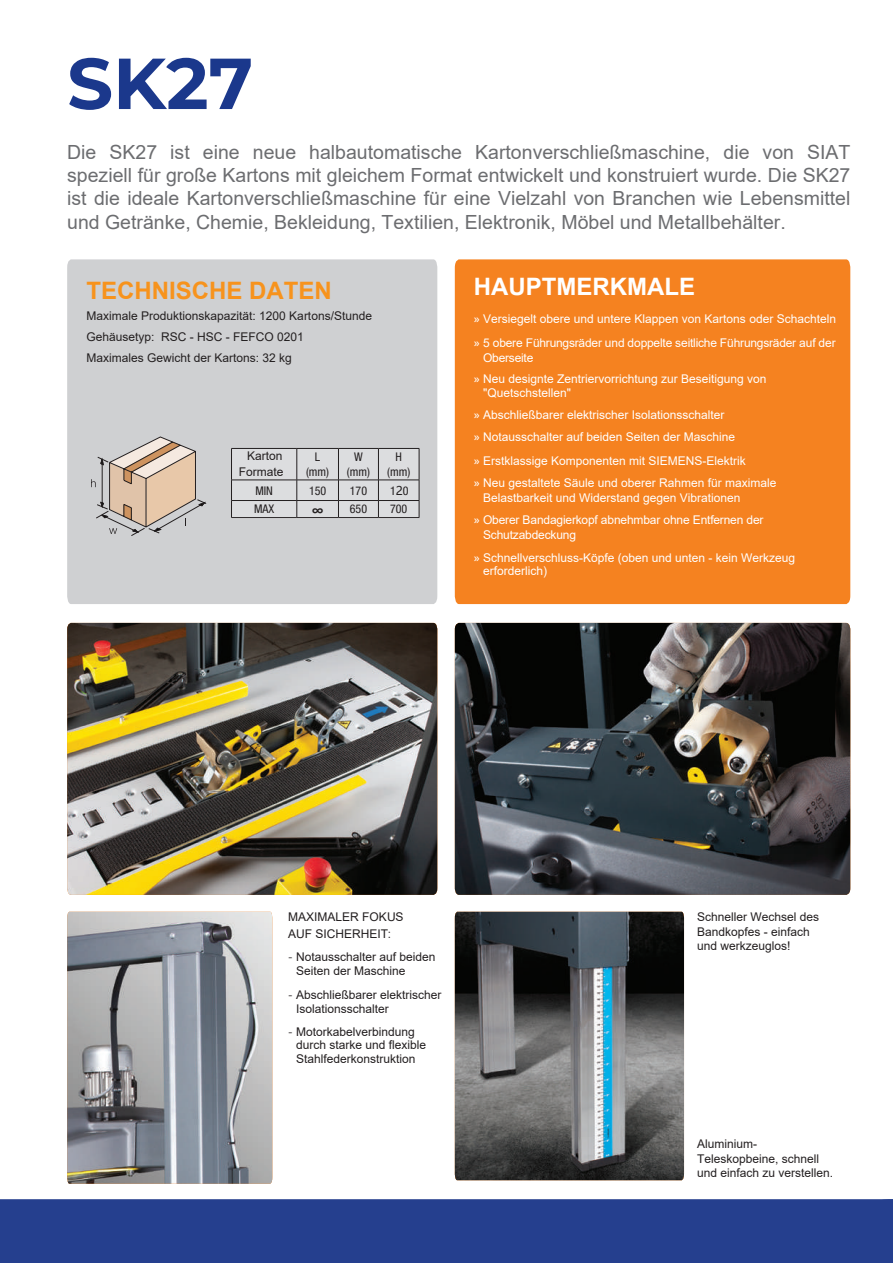
<style>
.page{position:relative;width:893px;height:1263px;background:#fff}
.page>*{position:absolute;margin:0;border:0;box-sizing:border-box;transform-origin:0 0}
.t1{font:700 72px "Montserrat";color:#1b388c}
.t2{font:700 24px "Arial";color:#f7931d}
.t3{font:700 24px "Arial";color:#fff}
.t4{font:19.5px/23.4px "Arial";color:#6c6d70;text-align:justify}
.t5{font:12px/21.9px "Arial";color:#fff}
.t6{font:12px/14.4px "Arial";color:#231f20}
.t7{font:condensed 12px/14.4px "Helvetica Neue LT Std";color:#231f20;text-align:center}
.t8{font:700 12px "Montserrat";color:#231f20}
.s1{font-family:"Microsoft Ya Hei";font-stretch:normal}
.s2{font-family:"Montserrat";font-weight:500}
.s3{font-family:"Montserrat"}
</style>
<div class="page">
<div style="left:67px;top:259px;width:370px;height:345px;background:#cfd0d2"></div>
<div style="left:455px;top:259px;width:395px;height:345px;background:#f58220"></div>
<img style="left:455px;top:623px;width:395px;height:272px">
<img style="left:67px;top:623px;width:370px;height:272px">
<img style="left:67px;top:912px;width:205px;height:272px">
<img style="left:455px;top:912px;width:229px;height:268px">
<div style="left:0;top:1199px;width:880px;height:64px;background:#253f8e"></div>
<svg style="left:880px;top:1199px;width:13px;height:64px"></svg>
<div style="left:231px;top:448px;width:188px;height:70px;background:#dcdddf"></div>
<hr style="left:231px;top:448px;width:66px;height:1px;background:#231f20">
<hr style="left:231px;top:449px;width:1px;height:31px;background:#231f20">
<hr style="left:297px;top:448px;width:41px;height:1px;background:#231f20">
<hr style="left:297px;top:449px;width:1px;height:31px;background:#231f20">
<hr style="left:338px;top:448px;width:40px;height:1px;background:#231f20">
<hr style="left:338px;top:449px;width:1px;height:31px;background:#231f20">
<hr style="left:378px;top:448px;width:41px;height:1px;background:#231f20">
<hr style="left:378px;top:449px;width:1px;height:31px;background:#231f20">
<hr style="left:419px;top:449px;width:1px;height:31px;background:#231f20">
<hr style="left:231px;top:480px;width:66px;height:1px;background:#231f20">
<hr style="left:297px;top:480px;width:41px;height:1px;background:#231f20">
<hr style="left:338px;top:480px;width:40px;height:1px;background:#231f20">
<hr style="left:378px;top:480px;width:41px;height:1px;background:#231f20">
<hr style="left:231px;top:500px;width:66px;height:1px;background:#231f20">
<svg style="left:231px;top:480px;width:1px;height:37px"></svg>
<hr style="left:297px;top:500px;width:41px;height:1px;background:#231f20">
<svg style="left:297px;top:480px;width:1px;height:37px"></svg>
<hr style="left:338px;top:500px;width:40px;height:1px;background:#231f20">
<svg style="left:338px;top:480px;width:1px;height:37px"></svg>
<hr style="left:378px;top:500px;width:41px;height:1px;background:#231f20">
<svg style="left:378px;top:480px;width:1px;height:37px"></svg>
<svg style="left:419px;top:480px;width:1px;height:37px"></svg>
<hr style="left:231px;top:517px;width:66px;height:1px;background:#231f20">
<hr style="left:297px;top:517px;width:41px;height:1px;background:#231f20">
<hr style="left:338px;top:517px;width:40px;height:1px;background:#231f20">
<hr style="left:378px;top:517px;width:41px;height:1px;background:#231f20">
<svg style="left:91px;top:437px;width:116px;height:99px;background:#cabdb2"></svg>
<h1 class="t1" style="left:67px;top:32px;width:187px">SK27</h1>
<p class="t4" style="left:67px;top:140px;width:785px">Die SK27 ist eine neue halbautomatische Kartonverschließmaschine, die von SIAT speziell für große Kartons mit gleichem Format entwickelt und konstruiert wurde. Die SK27 ist die ideale Kartonverschließmaschine für eine Vielzahl von Branchen wie Lebensmittel und Getränke, Chemie, Bekleidung, Textilien, Elektronik, Möbel und Metallbehälter.</p>
<h2 class="t2" style="left:87px;top:273px;width:247px">TECHNISCHE DATEN</h2>
<p class="t6" style="left:87px;top:306px;width:287px;line-height:21px">Maximale Produktionskapazität: 1200 Kartons/Stunde<br>Gehäusetyp: RSC - HSC - FEFCO 0201<br>Maximales Gewicht der Kartons: 32 kg</p>
<p class="t6" style="left:239px;top:448px;width:46px;line-height:15.5px;text-align:right">Karton<br>Formate</p>
<p class="t7" style="left:306px;top:450px;width:25px">L (mm)</p>
<p class="t7" style="left:347px;top:450px;width:25px">W (mm)</p>
<p class="t7" style="left:387px;top:450px;width:25px">H (mm)</p>
<p class="t7" style="left:255px;top:483px;width:19px">MIN</p>
<p class="t7" style="left:309px;top:483px;width:19px">150</p>
<p class="t7" style="left:350px;top:483px;width:19px">170</p>
<p class="t7" style="left:390px;top:483px;width:20px">1<span class="s1">2</span>0</p>
<p class="t7" style="left:254px;top:502px;width:22px">MAX</p>
<p class="t8" style="left:312px;top:502px;width:13px">∞</p>
<p class="t7" style="left:350px;top:502px;width:19px">650</p>
<p class="t7" style="left:390px;top:502px;width:19px">700</p>
<h2 class="t3" style="left:474px;top:269px;width:223px">HAUPTMERKMALE</h2>
<p class="t5" style="left:474px;top:307px;width:364px;line-height:24px"><span class="s2">»</span> Versiegelt obere und untere Klappen von Kartons oder Schachteln <span class="s2">»</span> 5 obere Führungsräder und doppelte seitliche Führungsräder auf der</p>
<p class="t5" style="left:474px;top:348px;width:294px;line-height:20.4px;text-indent:9px">Oberseite<br><span class="s2">»</span> Neu designte Zentriervorrichtung zur Beseitigung von</p>
<p class="t5" style="left:474px;top:382px;width:263px;text-indent:9px">"Quetschstellen"<br><span class="s2">»</span> Abschließbarer elektrischer Isolationsschalter<br><span class="s2">»</span> Notausschalter auf beiden Seiten der Maschine</p>
<p class="t5" style="left:474px;top:450px;width:304px"><span class="s2">»</span> Erstklassige Komponenten mit SIEMENS-Elektrik<br><span class="s2">»</span> Neu gestaltete Säule und oberer Rahmen für maximale</p>
<p class="t5" style="left:474px;top:486px;width:291px;line-height:22.5px;text-indent:9px">Belastbarkeit und Widerstand gegen Vibrationen<br><span class="s2">»</span> Oberer Bandagierkopf abnehmbar ohne Entfernen der</p>
<p class="t5" style="left:474px;top:524px;width:323px;line-height:22.5px;text-indent:9px">Schutzabdeckung<br><span class="s2">»</span> Schnellverschluss-Köpfe (oben und unten - kein Werkzeug</p>
<p class="t5" style="left:483px;top:560px;width:66px">erforderlich)</p>
<p class="t6" style="left:288px;top:909px;width:117px;line-height:16.5px">MAXIMALER FOKUS<br>AUF SICHERHEIT<span class="s3">:</span></p>
<p class="t6" style="left:296px;top:950px;width:141px;text-indent:-8px"><span class="s3">-</span> Notausschalter auf beiden<br>Seiten der Maschine</p>
<p class="t6" style="left:296px;top:987px;width:147px;text-indent:-8px"><span class="s3">-</span> Abschließbarer elektrischer<br>Isolationsschalter</p>
<p class="t6" style="left:296px;top:1026px;width:132px;line-height:12.1px;text-indent:-8px"><span class="s3">-</span> Motorkabelverbindung durch starke und flexible</p>
<p class="t6" style="left:296px;top:1051px;width:121px">Stahlfederkonstruktion</p>
<p class="t6" style="left:697px;top:910px;width:124px">Schneller Wechsel des<br>Bandkopfes - einfach und werkzeuglos!</p>
<p class="t6" style="left:697px;top:1137px;width:138px">Aluminium-<br>Teleskopbeine, schnell und einfach zu verstellen.</p>
</div>
